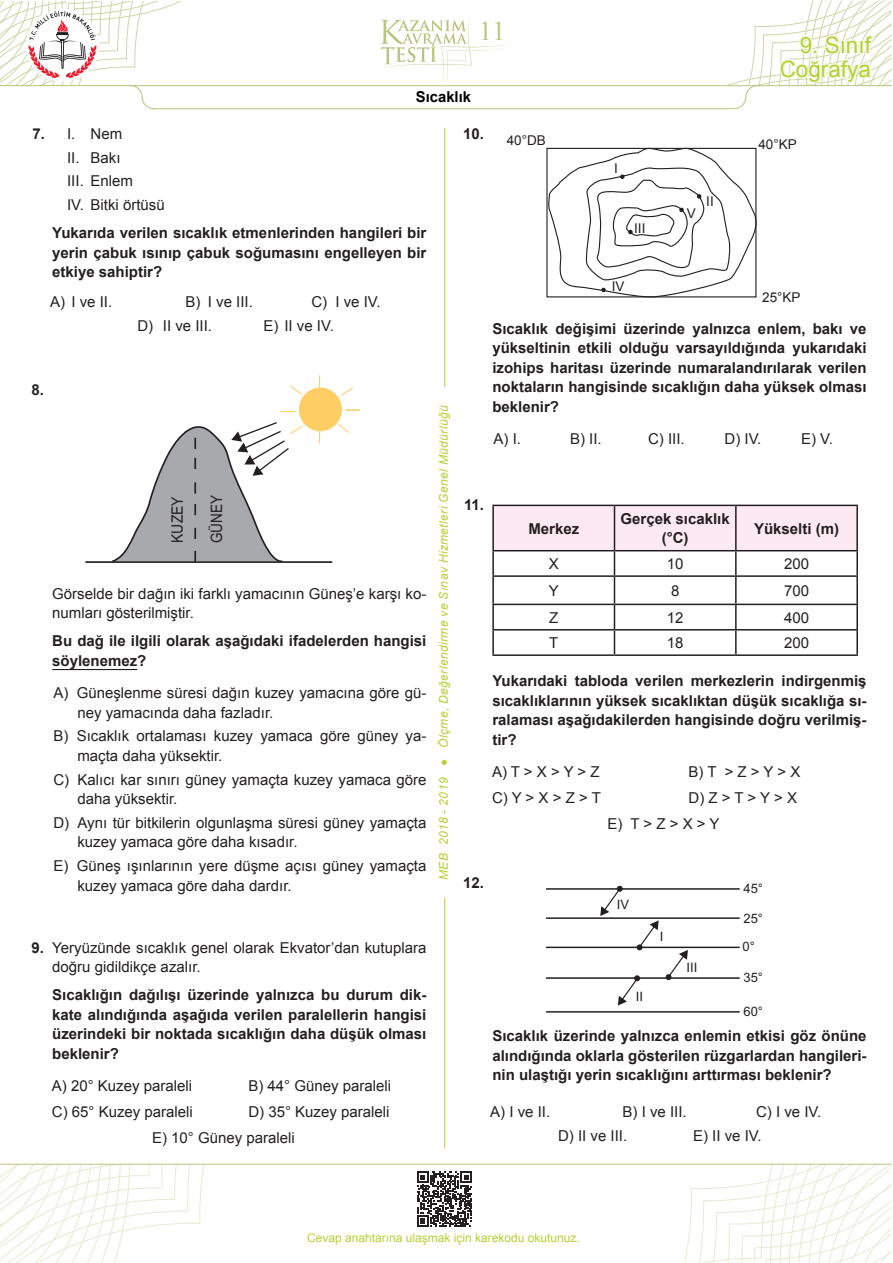
<style>
.page{position:relative;width:893px;height:1263px;background:#fff}
.page>*{position:absolute;margin:0;border:0;box-sizing:border-box;transform-origin:0 0}
.t1{font:27px "Times New Roman";color:#b8c783}
.t2{font:22.5px/24px "Arial";color:#b3d234;text-align:right}
.t3{font:15.75px "Arial";color:#231f20;scale:.89 1}
.t4{font:15.75px "Arial";color:#231f20;scale:.86 1}
.t5{font:700 15px/19.5px "Arial";color:#231f20;text-align:justify}
.t6{font:15px/19.5px "Arial";color:#231f20}
.t7{font:15px "Arial MT SC990";color:#231f20}
.t8{font:700 15px "Arial";color:#000}
.t9{font:13.5px "Arial";color:#231f20}
.t10{font:12.9px "Arial";color:#231f20}
.t11{font:italic 12px "Arial";letter-spacing:.03em;color:#b3d234}
.t12{font:12px "Arial";color:#b3d234}
.s1{font-weight:700}
</style>
<div class="page">
<svg style="left:0;top:1165px;width:204px;height:98px"></svg>
<svg style="left:684px;top:1165px;width:207px;height:97px"></svg>
<hr style="left:0;top:1164px;width:891px;height:1px;background:#b8c580">
<hr style="left:444px;top:128px;width:1px;height:1020px;background:#b3d234">
<div style="left:434px;top:387px;width:19px;height:511px;background:#fff"></div>
<svg style="left:0;top:0;width:891px;height:109px"></svg>
<svg style="left:417px;top:1171px;width:55px;height:56px"></svg>
<hr style="left:52px;top:669px;width:85px;height:1px;background:#231f20">
<div style="left:299px;top:388px;width:42px;height:43px;background:#fecd63;border-radius:50%"></div>
<div style="left:299px;top:388px;width:43px;height:43px;border:1px solid #fecd63;border-radius:50%"></div>
<svg style="left:319px;top:375px;width:1px;height:13px"></svg>
<svg style="left:338px;top:424px;width:12px;height:9px"></svg>
<svg style="left:290px;top:386px;width:12px;height:9px"></svg>
<svg style="left:341px;top:387px;width:12px;height:9px"></svg>
<svg style="left:345px;top:410px;width:15px;height:1px"></svg>
<svg style="left:281px;top:411px;width:14px;height:1px"></svg>
<svg style="left:319px;top:431px;width:1px;height:12px"></svg>
<svg style="left:112px;top:418px;width:191px;height:143px"></svg>
<hr style="left:85px;top:561px;width:247px;height:2px;background:#231f20">
<svg style="left:548px;top:147px;width:209px;height:151px"></svg>
<hr style="left:492px;top:505px;width:122px;height:1px;background:#231f20">
<hr style="left:492px;top:506px;width:2px;height:44px;background:#231f20">
<hr style="left:736px;top:505px;width:122px;height:1px;background:#231f20">
<hr style="left:856px;top:506px;width:2px;height:44px;background:#231f20">
<hr style="left:492px;top:550px;width:122px;height:1px;background:#231f20">
<hr style="left:492px;top:551px;width:2px;height:24px;background:#231f20">
<hr style="left:736px;top:550px;width:122px;height:1px;background:#231f20">
<hr style="left:856px;top:551px;width:2px;height:24px;background:#231f20">
<hr style="left:492px;top:575px;width:122px;height:2px;background:#231f20">
<hr style="left:492px;top:577px;width:2px;height:27px;background:#231f20">
<hr style="left:736px;top:575px;width:122px;height:2px;background:#231f20">
<hr style="left:856px;top:577px;width:2px;height:27px;background:#231f20">
<hr style="left:492px;top:604px;width:122px;height:1px;background:#231f20">
<hr style="left:492px;top:605px;width:2px;height:24px;background:#231f20">
<hr style="left:736px;top:604px;width:122px;height:1px;background:#231f20">
<hr style="left:856px;top:605px;width:2px;height:24px;background:#231f20">
<hr style="left:492px;top:629px;width:122px;height:1px;background:#231f20">
<hr style="left:492px;top:630px;width:2px;height:24px;background:#231f20">
<svg style="left:493px;top:505px;width:364px;height:149px"></svg>
<hr style="left:736px;top:629px;width:122px;height:1px;background:#231f20">
<hr style="left:735px;top:630px;width:2px;height:24px;background:#231f20">
<hr style="left:856px;top:630px;width:2px;height:24px;background:#231f20">
<hr style="left:492px;top:654px;width:122px;height:2px;background:#231f20">
<hr style="left:614px;top:654px;width:122px;height:2px;background:#231f20">
<hr style="left:736px;top:654px;width:122px;height:2px;background:#231f20">
<hr style="left:546px;top:888px;width:194px;height:2px;background:#231f20">
<hr style="left:546px;top:917px;width:194px;height:2px;background:#231f20">
<hr style="left:546px;top:1011px;width:194px;height:1px;background:#231f20">
<hr style="left:546px;top:946px;width:194px;height:2px;background:#231f20">
<hr style="left:546px;top:977px;width:194px;height:2px;background:#231f20">
<svg style="left:600px;top:886px;width:22px;height:30px"></svg>
<svg style="left:637px;top:920px;width:22px;height:30px"></svg>
<svg style="left:618px;top:976px;width:22px;height:29px"></svg>
<svg style="left:666px;top:950px;width:22px;height:30px"></svg>
<h1 class="t1" style="left:479px;top:13px;width:28px">11</h1>
<p class="t8" style="left:416px;top:87px;width:57px">Sıcaklık</p>
<h2 class="t2" style="left:780px;top:33px;width:93px">9. Sınıf<br>Coğrafya</h2>
<p class="t6" style="left:67px;top:122px;width:99px;line-height:23.7px;text-indent:-35px"><span class="s1">7.</span> I. Nem<br>II. Bakı<br>III. Enlem<br>IV. Bitki örtüsü</p>
<p class="t5" style="left:52px;top:224px;width:376px">Yukarıda verilen sıcaklık etmenlerinden hangileri bir yerin çabuk ısınıp çabuk soğumasını engelleyen bir etkiye sahiptir?</p>
<p class="t6" style="left:50px;top:292px;width:64px">A) I ve II.</p>
<p class="t6" style="left:185px;top:292px;width:69px">B) I ve III.</p>
<p class="t6" style="left:311px;top:292px;width:71px">C) I ve IV.</p>
<p class="t6" style="left:137px;top:316px;width:76px">D) II ve III.</p>
<p class="t6" style="left:263px;top:316px;width:72px">E) II ve IV.</p>
<p class="t5" style="left:31px;top:381px;width:14px">8.</p>
<p class="t3" style="left:167px;top:543px;width:54px;rotate:-90deg">KUZEY</p>
<p class="t4" style="left:206px;top:543px;width:58px;rotate:-90deg">GÜNEY</p>
<p class="t6" style="left:52px;top:584px;width:376px">Görselde bir dağın iki farklı yamacının Güneş’e karşı ko&shy;numları gösterilmiştir.</p>
<p class="t5" style="left:52px;top:632px;width:376px">Bu dağ ile ilgili olarak aşağıdaki ifadelerden hangisi söylenemez?</p>
<p class="t6" style="left:77px;top:683px;width:351px;text-indent:-24px">A) Güneşlenme süresi dağın kuzey yamacına göre gü&shy;ney yamacında daha fazladır.</p>
<p class="t6" style="left:77px;top:726px;width:351px;text-indent:-24px">B) Sıcaklık ortalaması kuzey yamaca göre güney ya&shy;maçta daha yüksektir.</p>
<p class="t6" style="left:77px;top:770px;width:351px;text-indent:-24px">C) Kalıcı kar sınırı güney yamaçta kuzey yamaca göre daha yüksektir.</p>
<p class="t6" style="left:77px;top:813px;width:351px;text-indent:-24px">D) Aynı tür bitkilerin olgunlaşma süresi güney yamaçta kuzey yamaca göre daha kısadır.</p>
<p class="t6" style="left:77px;top:856px;width:351px;text-indent:-24px">E) Güneş ışınlarının yere düşme açısı güney yamaçta kuzey yamaca göre daha dardır.</p>
<p class="t11" style="left:436px;top:880px;width:476px;rotate:-90deg">MEB 2018 - 2019 ● Ölçme, Değerlendirme ve Sınav Hizmetleri Genel Müdürlüğü</p>
<p class="t6" style="left:52px;top:938px;width:376px;text-indent:-21px"><span class="s1">9.</span> Yeryüzünde sıcaklık genel olarak Ekvator’dan kutuplara doğru gidildikçe azalır.</p>
<p class="t5" style="left:52px;top:985px;width:376px">Sıcaklığın dağılışı üzerinde yalnızca bu durum dik&shy;kate alındığında aşağıda verilen paralellerin hangisi üzerindeki bir noktada sıcaklığın daha düşük olması beklenir?</p>
<p class="t6" style="left:52px;top:1076px;width:142px">A) 20° Kuzey paraleli</p>
<p class="t6" style="left:248px;top:1076px;width:144px">B) 44° Güney paraleli</p>
<p class="t6" style="left:52px;top:1102px;width:143px">C) 65° Kuzey paraleli</p>
<p class="t6" style="left:152px;top:1099px;width:239px;line-height:25.8px;text-indent:96px">D) 35° Kuzey paraleli<br>E) 10° Güney paraleli</p>
<p class="t5" style="left:463px;top:124px;width:22px">10.</p>
<p class="t9" style="left:507px;top:132px;width:41px">40°DB</p>
<p class="t9" style="left:614px;top:160px;width:5px">I</p>
<p class="t9" style="left:634px;top:219px;width:13px">III</p>
<p class="t9" style="left:687px;top:204px;width:11px">V</p>
<p class="t9" style="left:706px;top:192px;width:9px">II</p>
<p class="t9" style="left:758px;top:136px;width:40px">40°KP</p>
<p class="t9" style="left:612px;top:277px;width:14px">IV</p>
<p class="t9" style="left:762px;top:288px;width:40px">25°KP</p>
<p class="t5" style="left:492px;top:319px;width:376px">Sıcaklık değişimi üzerinde yalnızca enlem, bakı ve yükseltinin etkili olduğu varsayıldığında yukarıdaki izohips haritası üzerinde numaralandırılarak verilen noktaların hangisinde sıcaklığın daha yüksek olması beklenir?</p>
<p class="t6" style="left:493px;top:429px;width:29px">A) I.</p>
<p class="t6" style="left:570px;top:429px;width:33px">B) II.</p>
<p class="t6" style="left:648px;top:429px;width:38px">C) III.</p>
<p class="t6" style="left:724px;top:429px;width:38px">D) IV.</p>
<p class="t6" style="left:801px;top:429px;width:33px">E) V.</p>
<p class="t5" style="left:464px;top:496px;width:22px">11.</p>
<p class="t5" style="left:528px;top:519px;width:52px">Merkez</p>
<p class="t5" style="left:620px;top:509px;width:111px;text-align:center">Gerçek sıcaklık (°C)</p>
<p class="t5" style="left:754px;top:519px;width:87px">Yükselti (m)</p>
<p class="t7" style="left:549px;top:554px;width:12px">x</p>
<p class="t7" style="left:667px;top:554px;width:18px">10</p>
<p class="t7" style="left:784px;top:554px;width:27px">200</p>
<p class="t7" style="left:549px;top:581px;width:12px">Y</p>
<p class="t7" style="left:671px;top:581px;width:10px">8</p>
<p class="t7" style="left:784px;top:581px;width:27px">700</p>
<p class="t7" style="left:549px;top:607px;width:11px">Z</p>
<p class="t7" style="left:667px;top:607px;width:18px">12</p>
<p class="t7" style="left:784px;top:607px;width:27px">400</p>
<p class="t7" style="left:549px;top:633px;width:11px">T</p>
<p class="t7" style="left:667px;top:633px;width:18px">18</p>
<p class="t7" style="left:784px;top:633px;width:27px">200</p>
<p class="t5" style="left:492px;top:671px;width:376px">Yukarıdaki tabloda verilen merkezlerin indirgenmiş sıcaklıklarının yüksek sıcaklıktan düşük sıcaklığa sı&shy;ralaması aşağıdakilerden hangisinde doğru verilmiş&shy;tir?</p>
<p class="t6" style="left:492px;top:762px;width:109px">A) T &gt; X &gt; Y &gt; Z</p>
<p class="t6" style="left:688px;top:762px;width:113px">B) T &gt; Z &gt; Y &gt; X</p>
<p class="t6" style="left:492px;top:788px;width:110px">C) Y &gt; X &gt; Z &gt; T</p>
<p class="t6" style="left:607px;top:785px;width:191px;line-height:25.8px;text-indent:81px">D) Z &gt; T &gt; Y &gt; X<br>E) T &gt; Z &gt; X &gt; Y</p>
<p class="t5" style="left:463px;top:874px;width:22px">12.</p>
<p class="t10" style="left:617px;top:896px;width:14px">IV</p>
<p class="t10" style="left:660px;top:928px;width:5px">I</p>
<p class="t10" style="left:636px;top:988px;width:9px">II</p>
<p class="t10" style="left:687px;top:959px;width:12px">III</p>
<p class="t10" style="left:743px;top:880px;width:21px">45°</p>
<p class="t10" style="left:743px;top:910px;width:21px">25°</p>
<p class="t10" style="left:743px;top:937px;width:14px">0°</p>
<p class="t10" style="left:743px;top:969px;width:21px">35°</p>
<p class="t10" style="left:743px;top:1003px;width:21px">60°</p>
<p class="t5" style="left:492px;top:1027px;width:376px">Sıcaklık üzerinde yalnızca enlemin etkisi göz önüne alındığında oklarla gösterilen rüzgarlardan hangileri&shy;nin ulaştığı yerin sıcaklığını arttırması beklenir?</p>
<p class="t6" style="left:490px;top:1102px;width:62px">A) I ve II.</p>
<p class="t6" style="left:622px;top:1102px;width:66px">B) I ve III.</p>
<p class="t6" style="left:756px;top:1102px;width:67px">C) I ve IV.</p>
<p class="t6" style="left:558px;top:1126px;width:71px">D) II ve III.</p>
<p class="t6" style="left:693px;top:1126px;width:70px">E) II ve IV.</p>
<p class="t12" style="left:307px;top:1230px;width:274px">Cevap anahtarına ulaşmak için karekodu okutunuz.</p>
</div>
